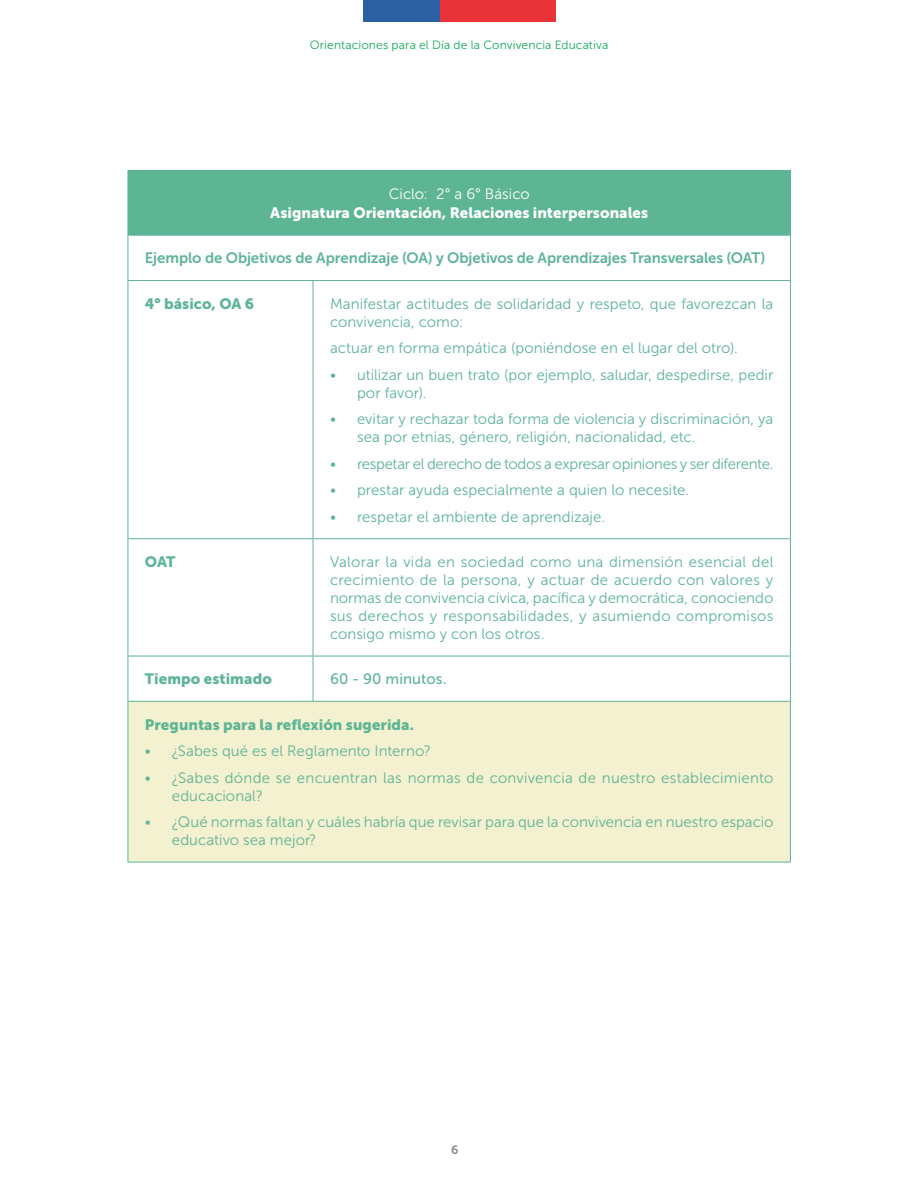
<style>
.page{position:relative;width:918px;height:1188px;background:#fff}
.page>*{position:absolute;margin:0;border:0;box-sizing:border-box;transform-origin:0 0}
.t1{font:15px/18px "Museo Sans 300";letter-spacing:.005em;color:#5eb594}
.t2{font:15px "Museo Sans 700";letter-spacing:-.005em;color:#5eb594}
.t3{font:15px "Museo Sans 900";letter-spacing:.005em;color:#5eb594}
.t4{font:15px "Museo Sans 300";letter-spacing:-.02em;color:#5eb594}
.t5{font:15px "Museo Sans 900";letter-spacing:.005em;color:#fff}
.t6{font:15px "Museo Sans 300";color:#fff}
.t7{font:15px "Museo Sans 500";letter-spacing:.005em;color:#5eb594}
.t8{font:12px "Museo Sans 300";letter-spacing:.015em;color:#14aa5a}
.t9{font:12px "Museo Sans 700";color:#878787}
</style>
<div class="page">
<div style="left:128px;top:170px;width:662px;height:65px;background:#5eb594"></div>
<div style="left:128px;top:701px;width:662px;height:161px;background:#f4f1d0"></div>
<hr style="left:313px;top:170px;width:478px;height:1px;background:#5eb594">
<hr style="left:790px;top:171px;width:1px;height:64px;background:#5eb594">
<hr style="left:128px;top:236px;width:1px;height:44px;background:#5eb594">
<hr style="left:128px;top:235px;width:185px;height:1px;background:#5eb594">
<hr style="left:313px;top:235px;width:478px;height:1px;background:#5eb594">
<hr style="left:790px;top:236px;width:1px;height:44px;background:#5eb594">
<hr style="left:128px;top:281px;width:1px;height:257px;background:#5eb594">
<hr style="left:128px;top:280px;width:185px;height:1px;background:#5eb594">
<hr style="left:313px;top:280px;width:478px;height:1px;background:#5eb594">
<hr style="left:313px;top:281px;width:1px;height:257px;background:#5eb594">
<hr style="left:790px;top:281px;width:1px;height:257px;background:#5eb594">
<hr style="left:128px;top:539px;width:1px;height:117px;background:#5eb594">
<hr style="left:128px;top:656px;width:1px;height:45px;background:#5eb594">
<hr style="left:128px;top:538px;width:185px;height:1px;background:#5eb594">
<hr style="left:313px;top:538px;width:478px;height:1px;background:#5eb594">
<hr style="left:313px;top:539px;width:1px;height:117px;background:#5eb594">
<hr style="left:790px;top:539px;width:1px;height:117px;background:#5eb594">
<hr style="left:313px;top:656px;width:1px;height:45px;background:#5eb594">
<hr style="left:790px;top:656px;width:1px;height:45px;background:#5eb594">
<hr style="left:128px;top:656px;width:185px;height:1px;background:#5eb594">
<hr style="left:313px;top:656px;width:478px;height:1px;background:#5eb594">
<hr style="left:128px;top:702px;width:1px;height:160px;background:#5eb594">
<hr style="left:128px;top:701px;width:185px;height:1px;background:#5eb594">
<hr style="left:313px;top:701px;width:478px;height:1px;background:#5eb594">
<hr style="left:790px;top:702px;width:1px;height:160px;background:#5eb594">
<hr style="left:128px;top:862px;width:185px;height:1px;background:#5eb594">
<hr style="left:313px;top:862px;width:478px;height:1px;background:#5eb594">
<div style="left:363px;top:0;width:80px;height:21px;background:#2b61a3"></div>
<div style="left:440px;top:0;width:115px;height:21px;background:#e83338"></div>
<p class="t8" style="left:310px;top:39px;width:300px">Orientaciones para el Día de la Convivencia Educativa</p>
<p class="t6" style="left:389px;top:185px;width:142px">Ciclo: 2° a 6° Básico</p>
<p class="t5" style="left:270px;top:204px;width:380px">Asignatura Orientación, Relaciones interpersonales</p>
<p class="t2" style="left:145px;top:250px;width:622px">Ejemplo de Objetivos de Aprendizaje (OA) y Objetivos de Aprendizajes Transversales (OAT)</p>
<p class="t3" style="left:145px;top:295px;width:111px">4° básico, OA 6</p>
<p class="t1" style="left:330px;top:295px;width:445px">Manifestar actitudes de solidaridad y respeto, que favorezcan la convivencia, como:</p>
<p class="t1" style="left:330px;top:339px;width:409px">actuar en forma empática (poniéndose en el lugar del otro).</p>
<p class="t1" style="left:357px;top:366px;width:418px;text-indent:-27px">• utilizar un buen trato (por ejemplo, saludar, despedirse, pedir por favor).</p>
<p class="t1" style="left:357px;top:410px;width:418px;text-indent:-27px">• evitar y rechazar toda forma de violencia y discriminación, ya sea por etnias, género, religión, nacionalidad, etc.</p>
<p class="t4" style="left:330px;top:456px;width:445px">• respetar el derecho de todos a expresar opiniones y ser diferente.</p>
<p class="t1" style="left:330px;top:481px;width:361px">• prestar ayuda especialmente a quien lo necesite.</p>
<p class="t1" style="left:330px;top:508px;width:277px">• respetar el ambiente de aprendizaje.</p>
<p class="t3" style="left:145px;top:553px;width:32px">OAT</p>
<p class="t1" style="left:330px;top:553px;width:445px;text-align:justify">Valorar la vida en sociedad como una dimensión esencial del crecimiento de la persona, y actuar de acuerdo con valores y normas de convivencia cívica, pacífica y democrática, conociendo sus derechos y responsabilidades, y asumiendo compromisos consigo mismo y con los otros.</p>
<p class="t3" style="left:145px;top:671px;width:128px">Tiempo estimado</p>
<p class="t7" style="left:330px;top:671px;width:118px">60 - 90 minutos.</p>
<p class="t3" style="left:145px;top:716px;width:271px">Preguntas para la reflexión sugerida.</p>
<p class="t1" style="left:145px;top:742px;width:288px">• ¿Sabes qué es el Reglamento Interno?</p>
<p class="t1" style="left:172px;top:769px;width:603px;text-indent:-27px">• ¿Sabes dónde se encuentran las normas de convivencia de nuestro establecimiento educacional?</p>
<p class="t1" style="left:172px;top:813px;width:603px;text-indent:-27px">• ¿Qué normas faltan y cuáles habría que revisar para que la convivencia en nuestro espacio educativo sea mejor?</p>
<p class="t9" style="left:451px;top:1143px;width:9px">6</p>
</div>
